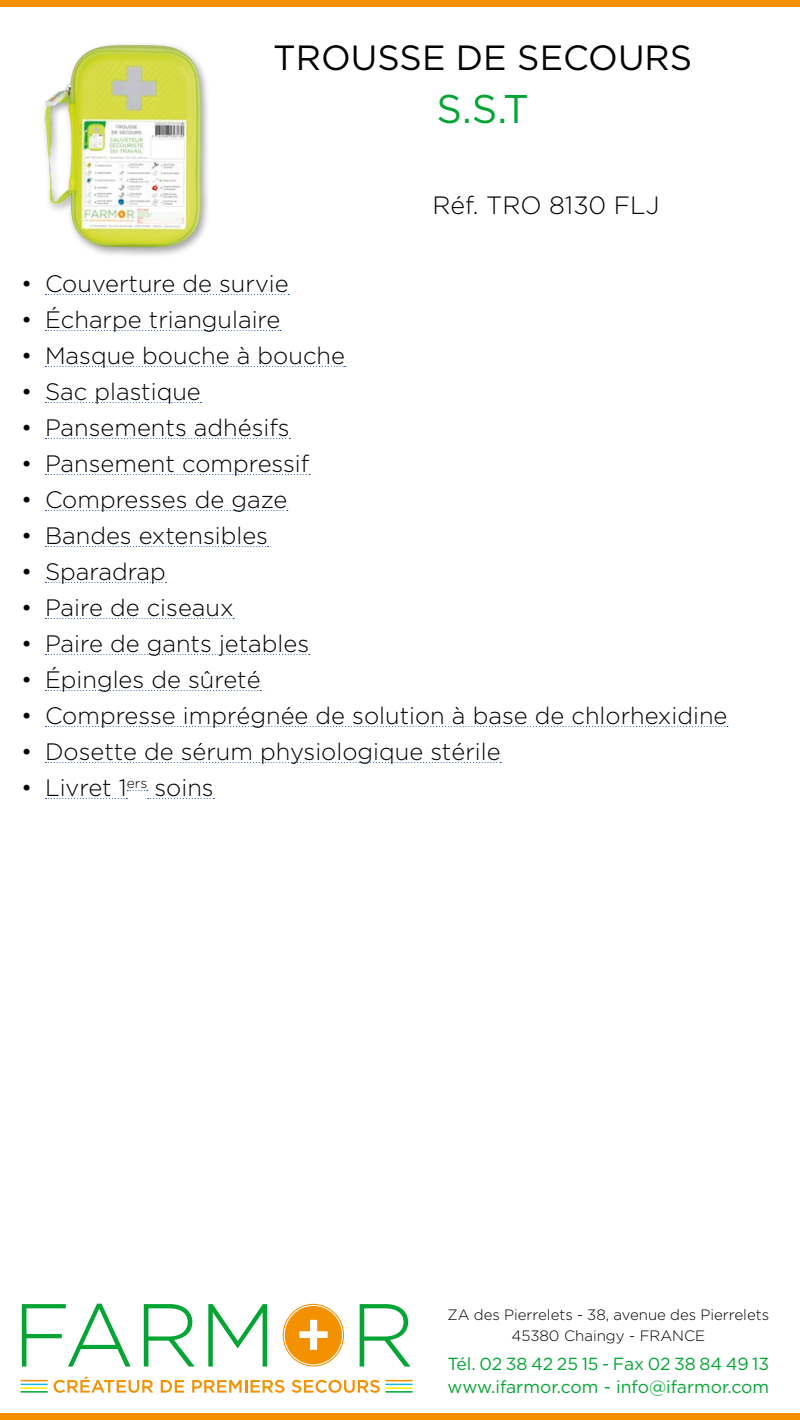
<style>
.page{position:relative;width:800px;height:1420px;background:#fff}
.page>*{position:absolute;margin:0;border:0;box-sizing:border-box;transform-origin:0 0}
.INTITULÉ_VERT{font:40px "Gotham";color:#05a535}
.COFFRET_TROUSSE{font:35px "Gotham";color:#000}
.RÉFÉRENCE{font:300 25px "Gotham";color:#000}
.t1{font:300 23.75px "Gotham";color:#000}
.t2{font:17.5px/23.8px "Gotham";color:#05a535}
.t3{font:300 15px/21.2px "Gotham";color:#000;text-align:center}
</style>
<div class="page">
<div style="left:0;top:1414px;width:800px;height:6px;background:#f39100"></div>
<div style="left:0;top:0;width:800px;height:6px;background:#f39100"></div>
<svg style="left:22px;top:1304px;width:109px;height:63px"></svg>
<svg style="left:144px;top:1304px;width:51px;height:63px"></svg>
<svg style="left:208px;top:1304px;width:59px;height:63px"></svg>
<svg style="left:360px;top:1304px;width:50px;height:63px"></svg>
<svg style="left:54px;top:1376px;width:99px;height:17px"></svg>
<svg style="left:161px;top:1380px;width:23px;height:13px"></svg>
<svg style="left:192px;top:1380px;width:92px;height:13px"></svg>
<svg style="left:292px;top:1380px;width:88px;height:13px"></svg>
<hr style="left:21px;top:1387px;width:27px;height:2px;background:#ffed00">
<hr style="left:386px;top:1387px;width:27px;height:2px;background:#ffed00">
<svg style="left:21px;top:1380px;width:27px;height:5px"></svg>
<svg style="left:386px;top:1380px;width:27px;height:5px"></svg>
<hr style="left:21px;top:1391px;width:27px;height:2px;background:#05a535">
<hr style="left:386px;top:1391px;width:27px;height:2px;background:#05a535">
<svg style="left:283px;top:1304px;width:61px;height:63px"></svg>
<svg style="left:45px;top:294px;width:244px;height:1px"></svg>
<svg style="left:45px;top:330px;width:236px;height:1px"></svg>
<svg style="left:45px;top:366px;width:301px;height:1px"></svg>
<svg style="left:45px;top:402px;width:156px;height:1px"></svg>
<svg style="left:45px;top:438px;width:245px;height:1px"></svg>
<svg style="left:45px;top:474px;width:265px;height:1px"></svg>
<svg style="left:45px;top:510px;width:243px;height:1px"></svg>
<svg style="left:45px;top:546px;width:224px;height:1px"></svg>
<svg style="left:45px;top:582px;width:121px;height:1px"></svg>
<svg style="left:45px;top:618px;width:189px;height:1px"></svg>
<svg style="left:45px;top:654px;width:265px;height:1px"></svg>
<svg style="left:45px;top:690px;width:216px;height:1px"></svg>
<svg style="left:45px;top:726px;width:683px;height:1px"></svg>
<svg style="left:45px;top:762px;width:456px;height:1px"></svg>
<svg style="left:45px;top:798px;width:82px;height:1px"></svg>
<svg style="left:127px;top:790px;width:21px;height:1px"></svg>
<svg style="left:148px;top:798px;width:66px;height:1px"></svg>
<div style="left:40px;top:42px;width:170px;height:216px;background:#000;opacity:.35"></div>
<img style="left:45px;top:45px;width:87px;height:60px">
<p class="COFFRET_TROUSSE" style="left:273px;top:36px;width:421px">TROUSSE DE SECOURS</p>
<p class="INTITULÉ_VERT" style="left:436px;top:83px;width:94px">S.S.T</p>
<p class="RÉFÉRENCE" style="left:432px;top:192px;width:229px">Réf. TRO 8130 FLJ</p>
<p class="t1" style="left:21px;top:271px;width:269px">• Couverture de survie</p>
<p class="t1" style="left:21px;top:307px;width:261px">• Écharpe triangulaire</p>
<p class="t1" style="left:21px;top:343px;width:325px">• Masque bouche à bouche</p>
<p class="t1" style="left:21px;top:379px;width:181px">• Sac plastique</p>
<p class="t1" style="left:21px;top:415px;width:270px">• Pansements adhésifs</p>
<p class="t1" style="left:21px;top:451px;width:290px">• Pansement compressif</p>
<p class="t1" style="left:21px;top:487px;width:268px">• Compresses de gaze</p>
<p class="t1" style="left:21px;top:523px;width:248px">• Bandes extensibles</p>
<p class="t1" style="left:21px;top:559px;width:146px">• Sparadrap</p>
<p class="t1" style="left:21px;top:595px;width:214px">• Paire de ciseaux</p>
<p class="t1" style="left:21px;top:631px;width:289px">• Paire de gants jetables</p>
<p class="t1" style="left:21px;top:667px;width:241px">• Épingles de sûreté</p>
<p class="t1" style="left:21px;top:703px;width:708px">• Compresse imprégnée de solution à base de chlorhexidine</p>
<p class="t1" style="left:21px;top:739px;width:481px">• Dosette de sérum physiologique stérile</p>
<p class="t1" style="left:21px;top:775px;width:194px">• Livret 1<sup>ers</sup> soins</p>
<p class="t3" style="left:448px;top:1304px;width:323px">ZA des Pierrelets - 38, avenue des Pierrelets<br>45380 Chaingy - FRANCE</p>
<p class="t2" style="left:448px;top:1351px;width:323px">Tél. 02 38 42 25 15 - Fax 02 38 84 49 13 www.ifarmor.com - info@ifarmor.com</p>
</div>
